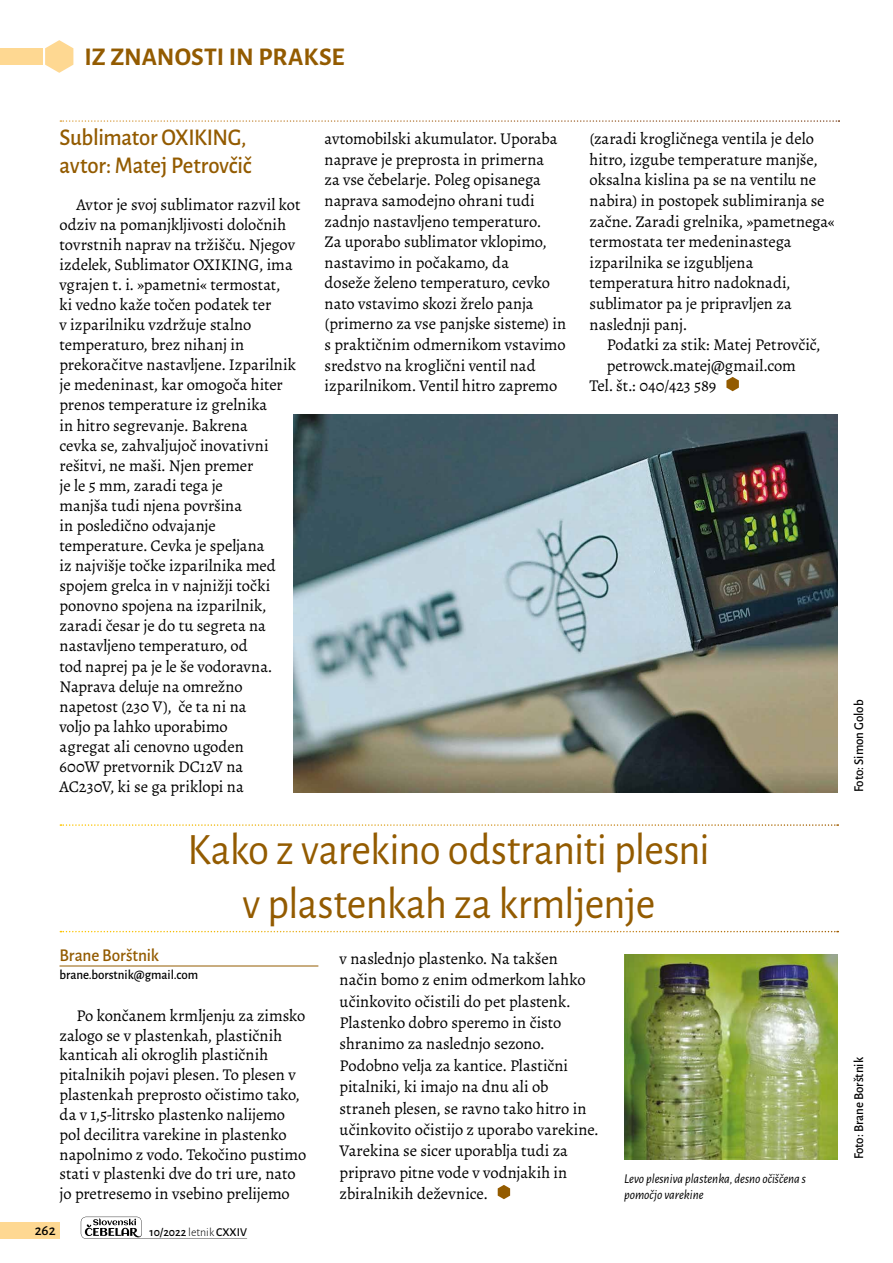
<style>
.page{position:relative;width:893px;height:1263px;background:#fff}
.page>*{position:absolute;margin:0;border:0;box-sizing:border-box;transform-origin:0 0}
.t1{font:45px/54px "Alegreya Sans";letter-spacing:-.01em;color:#935b00;text-align:center;scale:.95 1}
.t2{font:700 25.5px "Alegreya Sans";letter-spacing:-.005em;color:#935b00}
.t3{font:500 24px/27.3px "Alegreya Sans";letter-spacing:-.015em;color:#935b00;scale:.95 1}
.t4{font:500 18px "Alegreya Sans";letter-spacing:-.01em;color:#935b00;scale:.96 1}
.t5{font:16.5px/20.1px "Alegreya";letter-spacing:-.005em;color:#000}
.t6{font:500 15px "Alegreya Sans";color:#000}
.t7{font:500 13.5px "Alegreya Sans";color:#000;scale:.96 1}
.t8{font:italic 13.5px/16.2px "Alegreya Sans";color:#000;scale:.96 1}
.t9{font:500 12px "Alegreya Sans";color:#000}
.s1{font-weight:300}
</style>
<div class="page">
<div style="left:0;top:48px;width:43px;height:17px;background:#fed892"></div>
<svg style="left:45px;top:40px;width:28px;height:33px"></svg>
<div style="left:0;top:1222px;width:60px;height:17px;background:#fed892"></div>
<svg style="left:81px;top:1217px;width:166px;height:22px"></svg>
<hr style="left:60px;top:966px;width:258px;height:1px;background:#935b00">
<svg style="left:498px;top:1185px;width:12px;height:14px"></svg>
<svg style="left:60px;top:824px;width:778px;height:2px"></svg>
<svg style="left:60px;top:931px;width:778px;height:1px"></svg>
<img style="left:624px;top:954px;width:214px;height:205px">
<svg style="left:60px;top:120px;width:779px;height:2px"></svg>
<svg style="left:726px;top:377px;width:13px;height:14px"></svg>
<img style="left:293px;top:414px;width:545px;height:378px">
<h2 class="t2" style="left:84px;top:38px;width:262px">IZ ZNANOSTI IN PRAKSE</h2>
<h3 class="t3" style="left:60px;top:122px;width:204px">Sublimator OXIKING, avtor: Matej Petrovčič</h3>
<p class="t5" style="left:60px;top:194px;width:242px;text-indent:17px">Avtor je svoj sublimator razvil kot odziv na pomanjkljivosti določnih tovrstnih naprav na tržišču. Njegov izdelek, Sublimator OXIKING, ima vgrajen t. i. »pametni« termostat,<br>ki vedno kaže točen podatek ter<br>v izparilniku vzdržuje stalno temperaturo, brez nihanj in prekoračitve nastavljene. Izparilnik je medeninast, kar omogoča hiter prenos temperature iz grelnika<br>in hitro segrevanje. Bakrena<br>cevka se, zahvaljujoč inovativni rešitvi, ne maši. Njen premer<br>je le 5 mm, zaradi tega je<br>manjša tudi njena površina<br>in posledično odvajanje temperature. Cevka je speljana<br>iz najvišje točke izparilnika med spojem grelca in v najnižji točki ponovno spojena na izparilnik, zaradi česar je do tu segreta na nastavljeno temperaturo, od<br>tod naprej pa je le še vodoravna.<br>Naprava deluje na omrežno napetost (230 V), če ta ni na<br>voljo pa lahko uporabimo<br>agregat ali cenovno ugoden<br>600W pretvornik DC12V na<br>AC230V, ki se ga priklopi na</p>
<p class="t5" style="left:325px;top:129px;width:243px;line-height:20.5px">avtomobilski akumulator. Uporaba naprave je preprosta in primerna<br>za vse čebelarje. Poleg opisanega naprava samodejno ohrani tudi zadnjo nastavljeno temperaturo.<br>Za uporabo sublimator vklopimo, nastavimo in počakamo, da<br>doseže želeno temperaturo, cevko nato vstavimo skozi žrelo panja (primerno za vse panjske sisteme) in s praktičnim odmernikom vstavimo sredstvo na kroglični ventil nad izparilnikom. Ventil hitro zapremo</p>
<p class="t5" style="left:590px;top:129px;width:247px;line-height:20.5px">(zaradi krogličnega ventila je delo hitro, izgube temperature manjše, oksalna kislina pa se na ventilu ne nabira) in postopek sublimiranja se začne. Zaradi grelnika, »pametnega« termostata ter medeninastega izparilnika se izgubljena temperatura hitro nadoknadi, sublimator pa je pripravljen za naslednji panj.</p>
<p class="t5" style="left:607px;top:335px;width:215px">Podatki za stik: Matej Petrovčič,</p>
<p class="t5" style="left:607px;top:355px;width:191px">petrowck.matej@gmail.com</p>
<p class="t5" style="left:590px;top:376px;width:128px">Tel. št.: 040/423 589</p>
<h1 class="t1" style="left:187px;top:820px;width:551px">Kako z varekino odstraniti plesni v plastenkah za krmljenje</h1>
<p class="t4" style="left:60px;top:943px;width:105px">Brane Borštnik</p>
<p class="t7" style="left:60px;top:965px;width:146px">brane.borstnik@gmail.com</p>
<p class="t5" style="left:60px;top:1005px;width:248px;text-indent:17px">Po končanem krmljenju za zimsko zalogo se v plastenkah, plastičnih kanticah ali okroglih plastičnih pitalnikih pojavi plesen. To plesen v plastenkah preprosto očistimo tako, da v 1,5-litrsko plastenko nalijemo pol decilitra varekine in plastenko napolnimo z vodo. Tekočino pustimo stati v plastenki dve do tri ure, nato jo pretresemo in vsebino prelijemo</p>
<p class="t6" style="left:35px;top:1220px;width:22px">262</p>
<p class="t9" style="left:149px;top:1223px;width:99px">10/2022 <span class="s1">letnik</span> CXXIV</p>
<p class="t5" style="left:340px;top:948px;width:260px;line-height:21.5px">v naslednjo plastenko. Na takšen način bomo z enim odmerkom lahko učinkovito očistili do pet plastenk.<br>Plastenko dobro speremo in čisto shranimo za naslednjo sezono.<br>Podobno velja za kantice. Plastični pitalniki, ki imajo na dnu ali ob straneh plesen, se ravno tako hitro in učinkovito očistijo z uporabo varekine.<br>Varekina se sicer uporablja tudi za pripravo pitne vode v vodnjakih in zbiralnikih deževnice.</p>
<p class="t8" style="left:624px;top:1170px;width:191px">Levo plesniva plastenka, desno očiščena s pomočjo varekine</p>
<p class="t7" style="left:849px;top:792px;width:98px;rotate:-90deg">Foto: Simon Golob</p>
<p class="t7" style="left:849px;top:1159px;width:108px;rotate:-90deg">Foto: Brane Borštnik</p>
</div>
